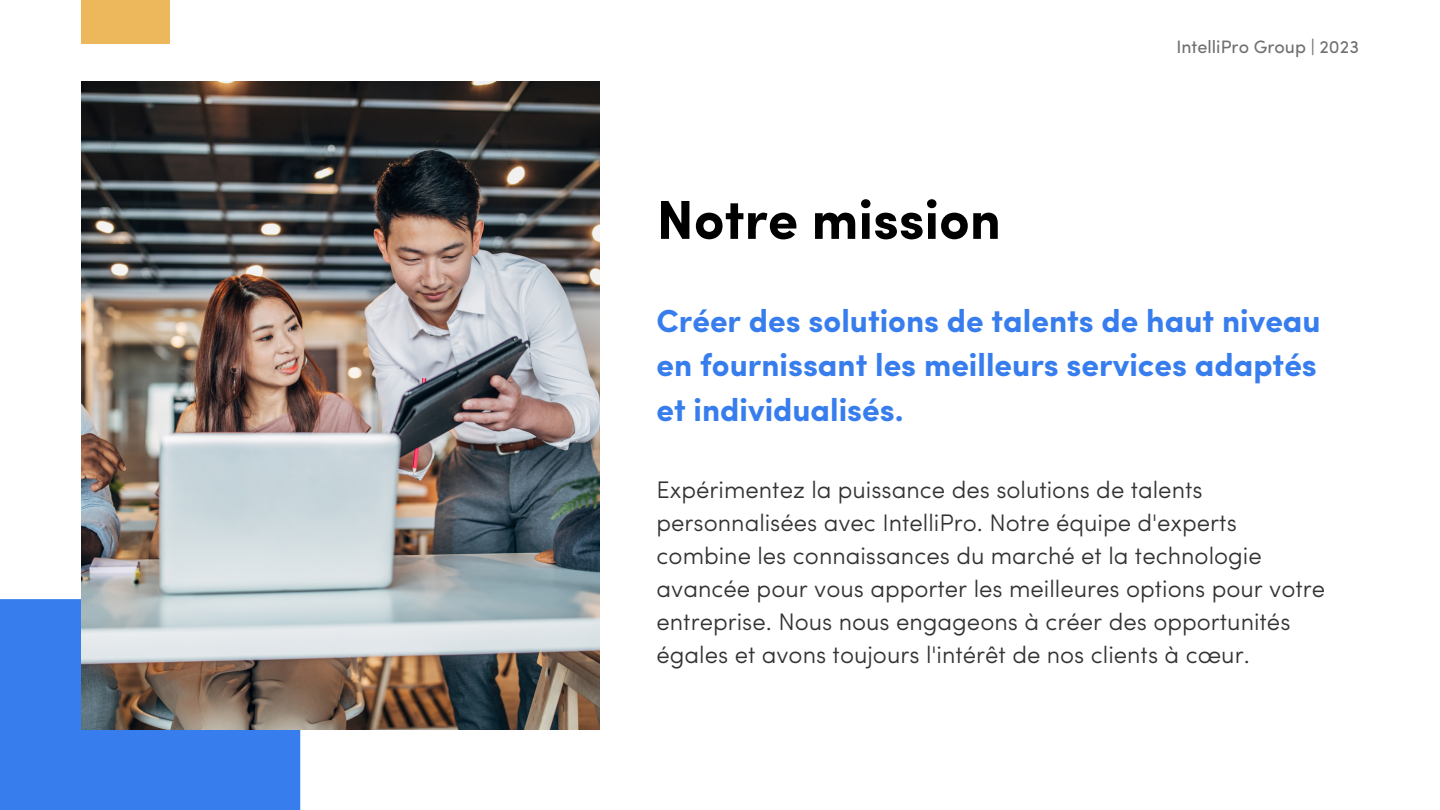
<style>
.page{position:relative;width:1440px;height:810px;background:#fff}
.page>*{position:absolute;margin:0;border:0;box-sizing:border-box;transform-origin:0 0}
.t1{font:700 55px "Sofia Pro";color:#000}
.t2{font:700 32px/44.2px "Sofia Pro";color:#377ded;text-align:justify}
.t3{font:300 24px/33px "Sofia Pro";color:#333}
.t4{font:18px "Sofia Pro";color:#707070}
</style>
<div class="page">
<div style="left:0;top:599px;width:300px;height:211px;background:#377ded"></div>
<img style="left:81px;top:81px;width:518px;height:648px">
<div style="left:81px;top:0;width:88px;height:43px;background:#edb85b"></div>
<h1 class="t1" style="left:657px;top:198px;width:346px">Notre mission</h1>
<p class="t4" style="left:1176px;top:39px;width:184px">IntelliPro Group | 2023</p>
<h2 class="t2" style="left:657px;top:302px;width:666px">Créer des solutions de talents de haut niveau en fournissant les meilleurs services adaptés et individualisés.</h2>
<p class="t3" style="left:657px;top:476px;width:670px">Expérimentez la puissance des solutions de talents personnalisées avec IntelliPro. Notre équipe d'experts combine les connaissances du marché et la technologie avancée pour vous apporter les meilleures options pour votre entreprise. Nous nous engageons à créer des opportunités égales et avons toujours l'intérêt de nos clients à cœur.</p>
</div>
